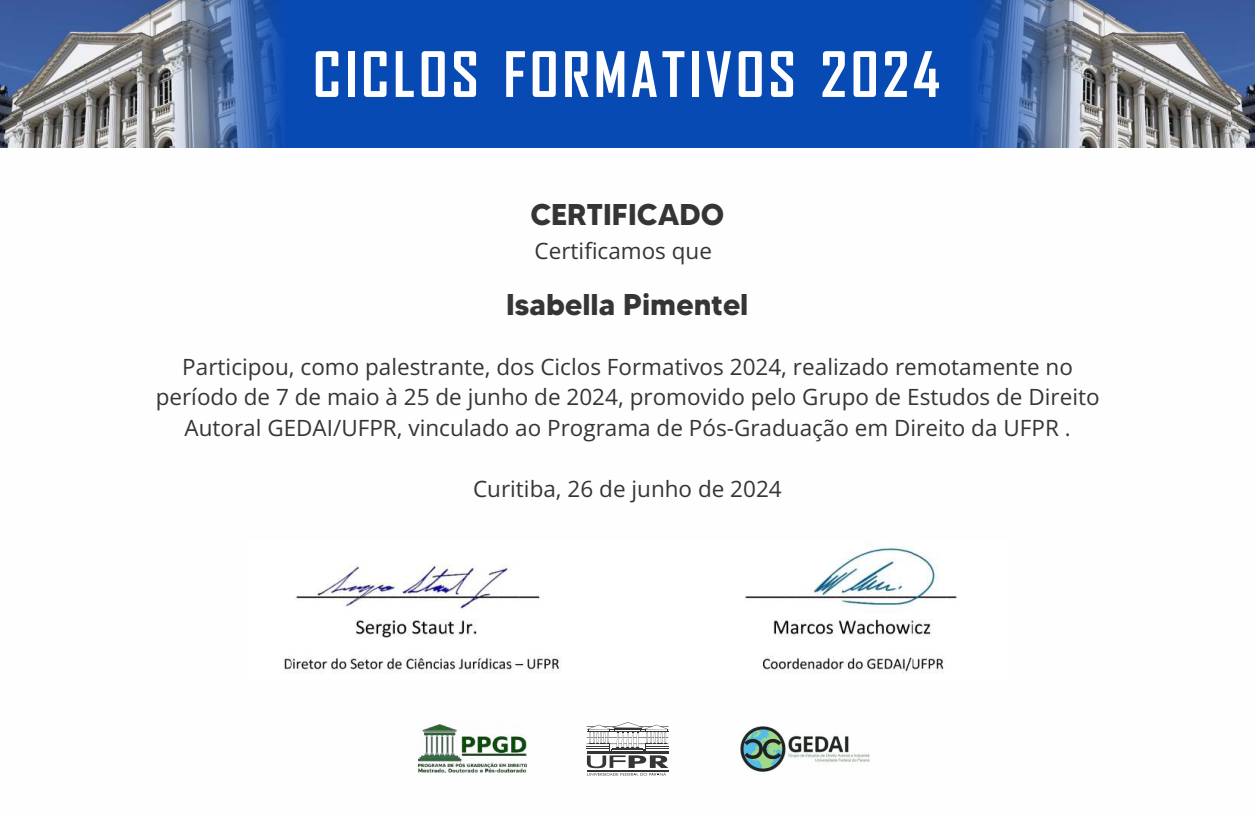
<style>
.page{position:relative;width:1255px;height:813px;background:#fff}
.page>*{position:absolute;margin:0;border:0;box-sizing:border-box;transform-origin:0 0}
.t1{font:700 60px "Agency FB";letter-spacing:.065em;color:#fefefe}
.t2{font:700 30px "MADETOMMY";color:#373435}
.t3{font:22.5px/30.5px "Open Sans";color:#373435;text-align:center}
</style>
<div class="page">
<img style="left:284px;top:544px;width:673px;height:130px">
<svg style="left:586px;top:722px;width:82px;height:53px"></svg>
<img style="left:740px;top:726px;width:130px;height:46px">
<img style="left:418px;top:725px;width:108px;height:48px">
<div style="left:0;top:0;width:1254px;height:148px;background:#084ab3"></div>
<img style="left:0;top:0;width:281px;height:148px">
<img style="left:975px;top:0;width:279px;height:148px">
<h1 class="t1" style="left:313px;top:51px;width:628px">CICLOS FORMATIVOS 2024</h1>
<h2 class="t2" style="left:530px;top:204px;width:195px">CERTIFICADO</h2>
<p class="t3" style="left:534px;top:235px;width:179px">Certificamos que</p>
<h2 class="t2" style="left:506px;top:294px;width:244px">Isabella Pimentel</h2>
<p class="t3" style="left:156px;top:351px;width:945px">Participou, como palestrante, dos Ciclos Formativos 2024, realizado remotamente no período de 7 de maio à 25 de junho de 2024, promovido pelo Grupo de Estudos de Direito<br>Autoral GEDAI/UFPR, vinculado ao Programa de Pós-Graduação em Direito da UFPR .</p>
<p class="t3" style="left:473px;top:472px;width:310px">Curitiba, 26 de junho de 2024</p>
</div>
